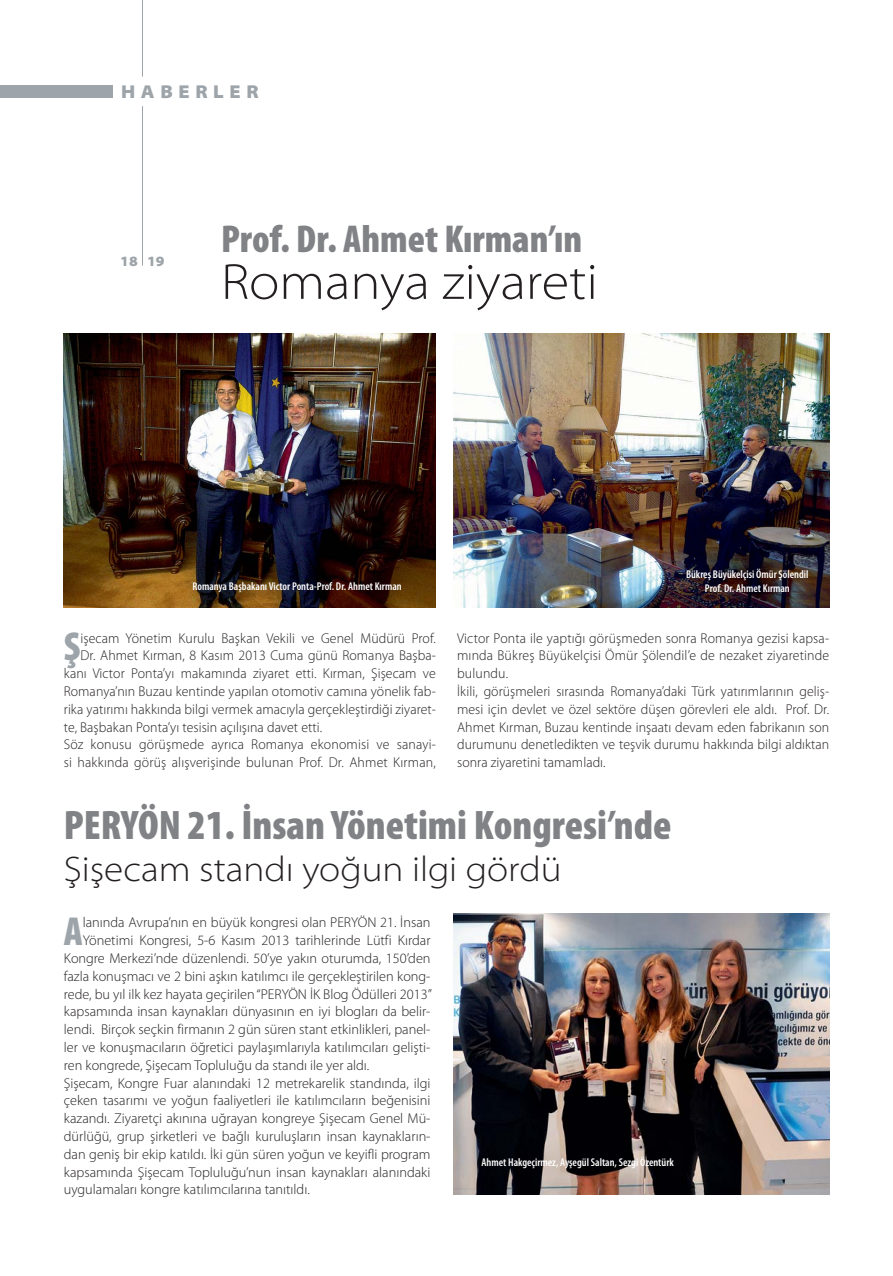
<style>
.page{position:relative;width:893px;height:1276px;background:#fff}
.page>*{position:absolute;margin:0;border:0;box-sizing:border-box;transform-origin:0 0}
.t1{font:300 semi-expanded 51px "Myriad Pro";color:#231f20}
.t2{font:900 condensed 41.4px "Myriad Pro";color:#808285}
.t3{font:900 condensed 40.65px "Myriad Pro";color:#9da5ab}
.t4{font:900 condensed 39px "Myriad Pro";color:#808285}
.t5{font:300 semi-expanded 35.55px "Myriad Pro";color:#231f20}
.t6{font:900 semi-expanded 18.6px "Myriad Pro";letter-spacing:.3em;color:#9da5ab}
.t7{font:300 14.25px/17.9px "Myriad Pro";color:#231f20}
.t8{font:900 semi-expanded 14.25px "Myriad Pro";color:#9da5ab}
.t9{font:600 condensed 11.25px "Myriad Pro";color:#fff}
</style>
<div class="page">
<hr style="left:142px;top:0;width:1px;height:77px;background:#9da5ab">
<div style="left:0;top:85px;width:113px;height:13px;background:#9da5ab"></div>
<hr style="left:142px;top:106px;width:1px;height:160px;background:#9da5ab">
<img style="left:64px;top:333px;width:372px;height:274px">
<img style="left:453px;top:333px;width:376px;height:274px">
<img style="left:453px;top:913px;width:376px;height:281px">
<h3 class="t6" style="left:121px;top:80px;width:139px">HABERLER</h3>
<p class="t8" style="left:120px;top:252px;width:46px">18 19</p>
<h3 class="t4" style="left:221px;top:224px;width:363px">Prof. Dr. Ahmet Kırman’ın</h3>
<h1 class="t1" style="left:221px;top:262px;width:378px">Romanya ziyareti</h1>
<p class="t9" style="left:686px;top:570px;width:124px">Bükreş Büyükelçisi Ömür Şölendil</p>
<p class="t9" style="left:192px;top:582px;width:211px">Romanya Başbakanı Victor Ponta-Prof. Dr. Ahmet Kırman</p>
<p class="t9" style="left:705px;top:584px;width:86px">Prof. Dr. Ahmet Kırman</p>
<h3 class="t3" style="left:64px;top:631px;width:18px">Ş</h3>
<p class="t7" style="left:81px;top:630px;width:357px">işecam Yönetim Kurulu Başkan Vekili ve Genel Müdürü Prof.</p>
<p class="t7" style="left:457px;top:630px;width:374px">Victor Ponta ile yaptığı görüşmeden sonra Romanya gezisi kapsa&shy;mında Bükreş Büyükelçisi Ömür Şölendil’e de nezaket ziyaretinde bulundu.<br>İkili, görüşmeleri sırasında Romanya’daki Türk yatırımlarının geliş&shy;mesi için devlet ve özel sektöre düşen görevleri ele aldı. Prof. Dr.<br>Ahmet Kırman, Buzau kentinde inşaatı devam eden fabrikanın son durumunu denetledikten ve teşvik durumu hakkında bilgi aldıktan sonra ziyaretini tamamladı.</p>
<h2 class="t2" style="left:64px;top:809px;width:609px">PERYÖN 21. İnsan Yönetimi Kongresi’nde</h2>
<h3 class="t5" style="left:64px;top:855px;width:499px">Şişecam standı yoğun ilgi gördü</h3>
<h3 class="t3" style="left:64px;top:916px;width:21px">A</h3>
<p class="t7" style="left:83px;top:915px;width:349px">lanında Avrupa’nın en büyük kongresi olan PERYÖN 21. İnsan</p>
<p class="t7" style="left:81px;top:648px;width:357px">Dr. Ahmet Kırman, 8 Kasım 2013 Cuma günü Romanya Başba-</p>
<p class="t7" style="left:64px;top:666px;width:374px">kanı Victor Ponta’yı makamında ziyaret etti. Kırman, Şişecam ve</p>
<p class="t7" style="left:64px;top:684px;width:374px">Romanya’nın Buzau kentinde yapılan otomotiv camına yönelik fab-</p>
<p class="t7" style="left:64px;top:701px;width:374px">rika yatırımı hakkında bilgi vermek amacıyla gerçekleştirdiği ziyaret-</p>
<p class="t7" style="left:64px;top:719px;width:260px">te, Başbakan Ponta’yı tesisin açılışına davet etti.</p>
<p class="t7" style="left:64px;top:737px;width:374px">Söz konusu görüşmede ayrıca Romanya ekonomisi ve sanayi-</p>
<p class="t7" style="left:64px;top:755px;width:374px">si hakkında görüş alışverişinde bulunan Prof. Dr. Ahmet Kırman,</p>
<p class="t7" style="left:83px;top:933px;width:349px">Yönetimi Kongresi, 5-6 Kasım 2013 tarihlerinde Lütfi Kırdar</p>
<p class="t7" style="left:64px;top:951px;width:368px">Kongre Merkezi’nde düzenlendi. 50’ye yakın oturumda, 150’den</p>
<p class="t7" style="left:64px;top:968px;width:368px">fazla konuşmacı ve 2 bini aşkın katılımcı ile gerçekleştirilen kong-</p>
<p class="t7" style="left:64px;top:986px;width:370px">rede, bu yıl ilk kez hayata geçirilen “PERYÖN İK Blog Ödülleri 2013”</p>
<p class="t7" style="left:64px;top:1004px;width:368px">kapsamında insan kaynakları dünyasının en iyi blogları da belir-</p>
<p class="t7" style="left:64px;top:1022px;width:368px">lendi. Birçok seçkin firmanın 2 gün süren stant etkinlikleri, panel-</p>
<p class="t7" style="left:64px;top:1039px;width:368px">ler ve konuşmacıların öğretici paylaşımlarıyla katılımcıları gelişti-</p>
<p class="t7" style="left:64px;top:1057px;width:307px">ren kongrede, Şişecam Topluluğu da standı ile yer aldı.</p>
<p class="t7" style="left:64px;top:1075px;width:368px">Şişecam, Kongre Fuar alanındaki 12 metrekarelik standında, ilgi</p>
<p class="t7" style="left:64px;top:1093px;width:368px">çeken tasarımı ve yoğun faaliyetleri ile katılımcıların beğenisini</p>
<p class="t7" style="left:64px;top:1111px;width:368px">kazandı . Ziyaretçi akınına uğrayan kongreye Şişecam Genel Mü-</p>
<p class="t7" style="left:64px;top:1128px;width:368px">dürlüğü, grup şirketleri ve bağlı kuruluşların insan kaynakların-</p>
<p class="t7" style="left:64px;top:1146px;width:368px">dan geniş bir ekip katıldı. İki gün süren yoğun ve keyifli program</p>
<p class="t7" style="left:64px;top:1164px;width:368px">kapsamında Şişecam Topluluğu’nun insan kaynakları alanındaki</p>
<p class="t7" style="left:64px;top:1182px;width:248px">uygulamaları kongre katılımcılarına tanıtıldı.</p>
<p class="t9" style="left:482px;top:1158px;width:194px">Ahmet Hakgeçirmez, Ayşegül Saltan, Sezgi Özentürk</p>
</div>
